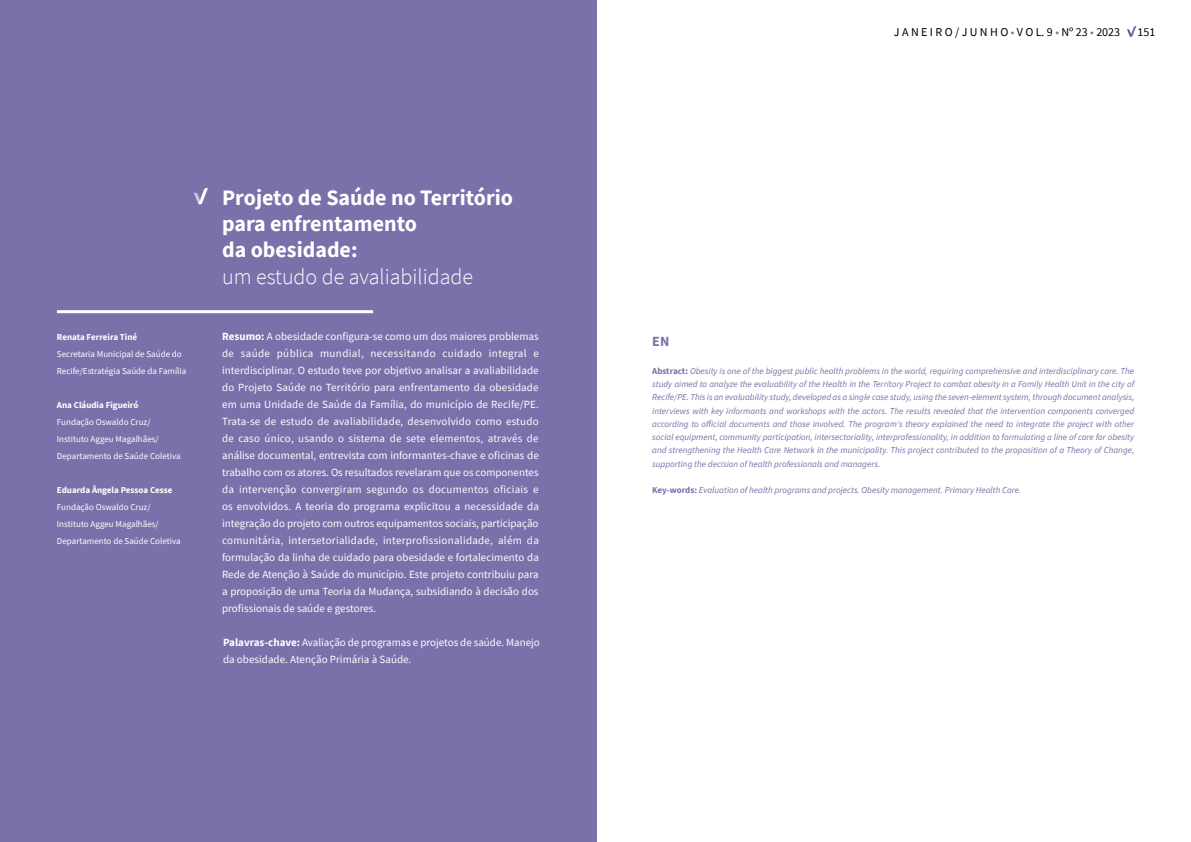
<style>
.page{position:relative;width:1191px;height:842px;background:#fff}
.page>*{position:absolute;margin:0;border:0;box-sizing:border-box;transform-origin:0 0}
.t1{font:700 22px/26.4px "Source Sans Pro";color:#fff}
.t2{font:300 22px "Source Sans Pro";color:#fff}
.t3{font:700 14px "Source Sans Pro";color:#7871aa}
.t4{font:12px "Source Sans Pro";color:#000}
.t5{font:11px/17px "Source Sans Pro";color:#fff;text-align:justify}
.t6{font:italic 9px/13.2px "Source Sans Pro";color:#7871aa;text-align:justify}
.t7{font:9px/17px "Source Sans Pro";color:#fff}
.t8{font:700 9px "Source Sans Pro";color:#fff}
.s1{font-weight:700}
.s2{color:#7871aa}
.s3{font-weight:700;font-style:normal}
</style>
<div class="page">
<svg style="left:1127px;top:26px;width:9px;height:11px"></svg>
<div style="left:0;top:0;width:596px;height:842px;background:#7871aa"></div>
<hr style="left:57px;top:310px;width:316px;height:3px;background:#fff">
<svg style="left:194px;top:188px;width:14px;height:16px"></svg>
<p class="t8" style="left:57px;top:331px;width:82px">Renata Ferreira Tiné</p>
<p class="t7" style="left:57px;top:345px;width:131px">Secretaria Municipal de Saúde do<br>Recife/Estratégia Saúde da Família</p>
<p class="t8" style="left:57px;top:399px;width:83px">Ana Cláudia Figueiró</p>
<p class="t7" style="left:57px;top:414px;width:125px">Fundação Oswaldo Cruz/<br>Instituto Aggeu Magalhães/<br>Departamento de Saúde Coletiva</p>
<p class="t8" style="left:57px;top:484px;width:117px">Eduarda Ângela Pessoa Cesse</p>
<p class="t7" style="left:57px;top:499px;width:125px">Fundação Oswaldo Cruz/<br>Instituto Aggeu Magalhães/<br>Departamento de Saúde Coletiva</p>
<h1 class="t1" style="left:222px;top:184px;width:292px">Projeto de Saúde no Território para enfrentamento<br>da obesidade:</h1>
<h1 class="t2" style="left:222px;top:263px;width:252px">um estudo de avaliabilidade</h1>
<p class="t5" style="left:222px;top:328px;width:318px"><span class="s1">Resumo:</span> A obesidade configura-se como um dos maiores problemas de saúde pública mundial, necessitando cuidado integral e interdisciplinar. O estudo teve por objetivo analisar a avaliabilidade do Projeto Saúde no Território para enfrentamento da obesidade em uma Unidade de Saúde da Família, do município de Recife/PE.<br>Trata-se de estudo de avaliabilidade, desenvolvido como estudo de caso único, usando o sistema de sete elementos, através de análise documental, entrevista com informantes-chave e oficinas de trabalho com os atores. Os resultados revelaram que os componentes da intervenção convergiram segundo os documentos oficiais e os envolvidos. A teoria do programa explicitou a necessidade da integração do projeto com outros equipamentos sociais, participação comunitária, intersetorialidade, interprofissionalidade, além da formulação da linha de cuidado para obesidade e fortalecimento da Rede de Atenção à Saúde do município. Este projeto contribuiu para a proposição de uma Teoria da Mudança, subsidiando à decisão dos profissionais de saúde e gestores.</p>
<p class="t5" style="left:223px;top:634px;width:318px"><span class="s1">Palavras-chave:</span> Avaliação de programas e projetos de saúde. Manejo da obesidade. Atenção Primária à Saúde.</p>
<p class="t4" style="left:894px;top:24px;width:228px">J A N E I R O / J U N H O <span class="s2">•</span> V O L. 9 <span class="s2">•</span> Nº 23 <span class="s2">•</span> 2023</p>
<p class="t4" style="left:1137px;top:24px;width:19px">151</p>
<p class="t3" style="left:652px;top:332px;width:19px">EN</p>
<p class="t6" style="left:652px;top:364px;width:483px"><span class="s3">Abstract:</span> Obesity is one of the biggest public health problems in the world, requiring comprehensive and interdisciplinary care. The study aimed to analyze the evaluability of the Health in the Territory Project to combat obesity in a Family Health Unit in the city of Recife/PE. This is an evaluability study, developed as a single case study, using the seven-element system, through document analysis, interviews with key informants and workshops with the actors. The results revealed that the intervention components converged according to official documents and those involved. The program's theory explained the need to integrate the project with other social equipment, community participation, intersectoriality, interprofessionality, in addition to formulating a line of care for obesity and strengthening the Health Care Network in the municipality. This project contributed to the proposition of a Theory of Change, supporting the decision of health professionals and managers.</p>
<p class="t6" style="left:652px;top:483px;width:371px"><span class="s3">Key-words:</span> Evaluation of health programs and projects. Obesity management. Primary Health Care.</p>
</div>
